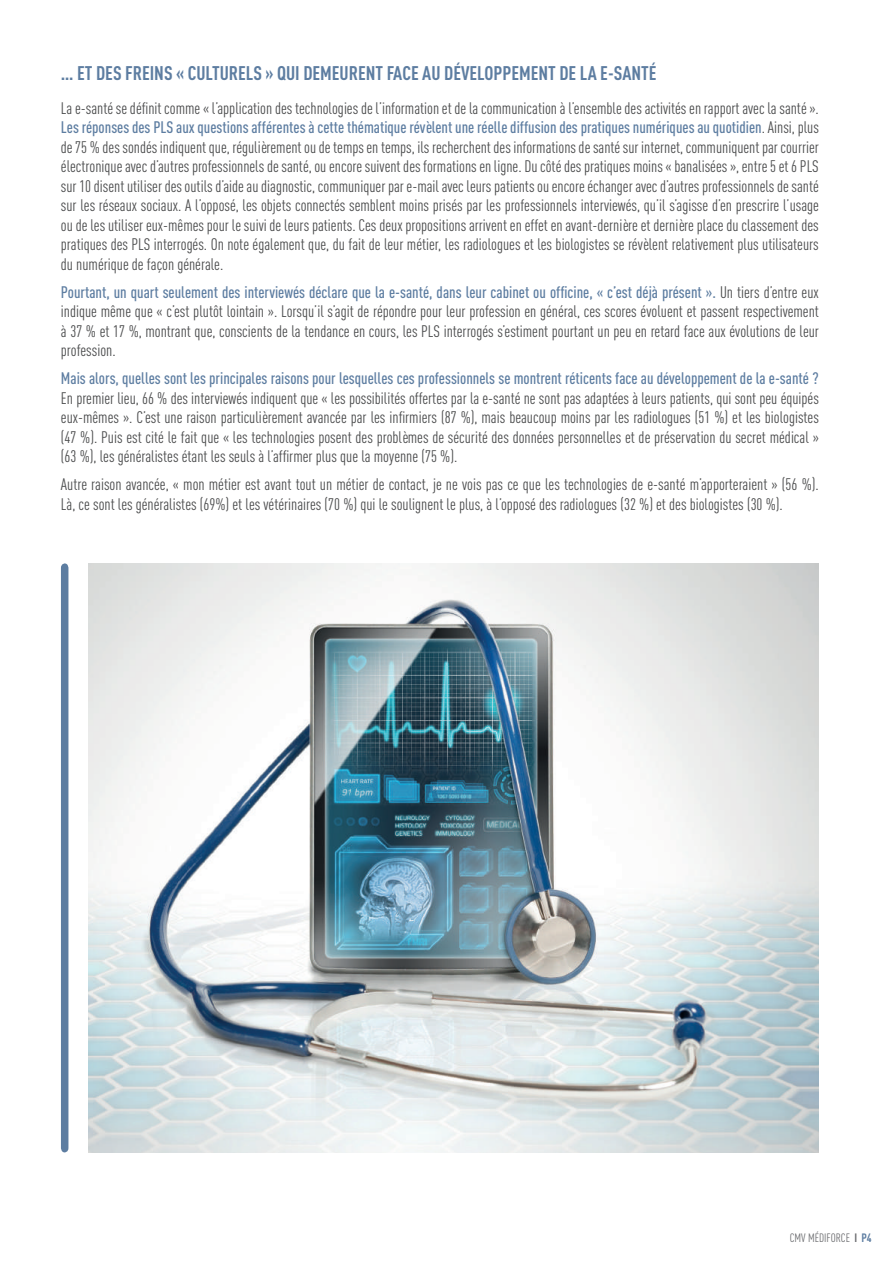
<style>
.page{position:relative;width:893px;height:1263px;background:#fff}
.page>*{position:absolute;margin:0;border:0;box-sizing:border-box;transform-origin:0 0}
.t1{font:700 19.5px "DIN Cond";color:#5d7da1}
.t2{font:16.5px/19.5px "DIN Cond";color:#4b4c4d;text-align:justify}
.t3{font:16.5px "DIN Cond Medium Alternate";color:#5d7da1}
.t4{font:12px "DIN Cond";color:#6c6d70}
.s1{font-family:"DIN Cond";color:#4b4c4d}
.s2{font-weight:700}
.s3{font-weight:700;color:#5d7da1}
</style>
<div class="page">
<img style="left:88px;top:563px;width:731px;height:589px">
<div style="left:61px;top:563px;width:7px;height:589px;background:#5d7da1"></div>
<p class="t1" style="left:61px;top:61px;width:597px">… ET DES FREINS « CULTURELS » QUI DEMEURENT FACE AU DÉVELOPPEMENT DE LA E-SANTÉ</p>
<p class="t2" style="left:61px;top:98px;width:759px">La e-santé se définit comme « l’application des technologies de l’information et de la communication à l’ensemble des activités en rapport avec la santé ».</p>
<p class="t3" style="left:61px;top:118px;width:759px">Les réponses des PLS aux questions afférentes à cette thématique révèlent une réelle diffusion des pratiques numériques au quotidien<span class="s1">. Ainsi, plus</span></p>
<p class="t2" style="left:61px;top:137px;width:760px">de 75 % des sondés indiquent que, régulièrement ou de temps en temps, ils recherchent des informations de santé sur internet, communiquent par courrier électronique avec d’autres professionnels de santé, ou encore suivent des formations en ligne. Du côté des pratiques moins « banalisées », entre 5 et 6 PLS sur 10 disent utiliser des outils d’aide au diagnostic, communiquer par e-mail avec leurs patients ou encore échanger avec d’autres professionnels de santé sur les réseaux sociaux. A l’opposé, les objets connectés semblent moins prisés par les professionnels interviewés, qu’il s’agisse d’en prescrire l’usage ou de les utiliser eux-mêmes pour le suivi de leurs patients. Ces deux propositions arrivent en effet en avant-dernière et dernière place du classement des pratiques des PLS interrogés. On note également que, du fait de leur métier, les radiologues et les biologistes se révèlent relativement plus utilisateurs du numérique de façon générale.</p>
<p class="t3" style="left:61px;top:282px;width:759px">Pourtant, un quart seulement des interviewés déclare que la e-santé, dans leur cabinet ou officine, « c’est déjà présent ». <span class="s1">Un tiers d’entre eux</span></p>
<p class="t2" style="left:61px;top:302px;width:759px">indique même que « c’est plutôt lointain ». Lorsqu’il s’agit de répondre pour leur profession en général, ces scores évoluent et passent respectivement à 37 % et 17 %, montrant que, conscients de la tendance en cours, les PLS interrogés s’estiment pourtant un peu en retard face aux évolutions de leur profession.</p>
<p class="t3" style="left:61px;top:369px;width:759px">Mais alors, quelles sont les principales raisons pour lesquelles ces professionnels se montrent réticents face au développement de la e-santé ?</p>
<p class="t2" style="left:61px;top:388px;width:759px">En premier lieu, 66 % des interviewés indiquent que « les possibilités offertes par la e-santé ne sont pas adaptées à leurs patients, qui sont peu équipés eux-mêmes ». C’est une raison particulièrement avancée par les infirmiers (87 %), mais beaucoup moins par les radiologues (51 %) et les biologistes (47 %). Puis est cité le fait que « les technologies posent des problèmes de sécurité des données personnelles et de préservation du secret médical » (63 %), les généralistes étant les seuls à l’affirmer plus que la moyenne (75 %).</p>
<p class="t2" style="left:61px;top:475px;width:759px">Autre raison avancée, « mon métier est avant tout un métier de contact, je ne vois pas ce que les technologies de e-santé m’apporteraient » (56 %).<br>Là, ce sont les généralistes (69%) et les vétérinaires (70 %) qui le soulignent le plus, à l’opposé des radiologues (32 %) et des biologistes (30 %).</p>
<p class="t4" style="left:790px;top:1230px;width:83px">CMV MÉDIFORCE <span class="s2">I</span> <span class="s3">P4</span></p>
</div>
